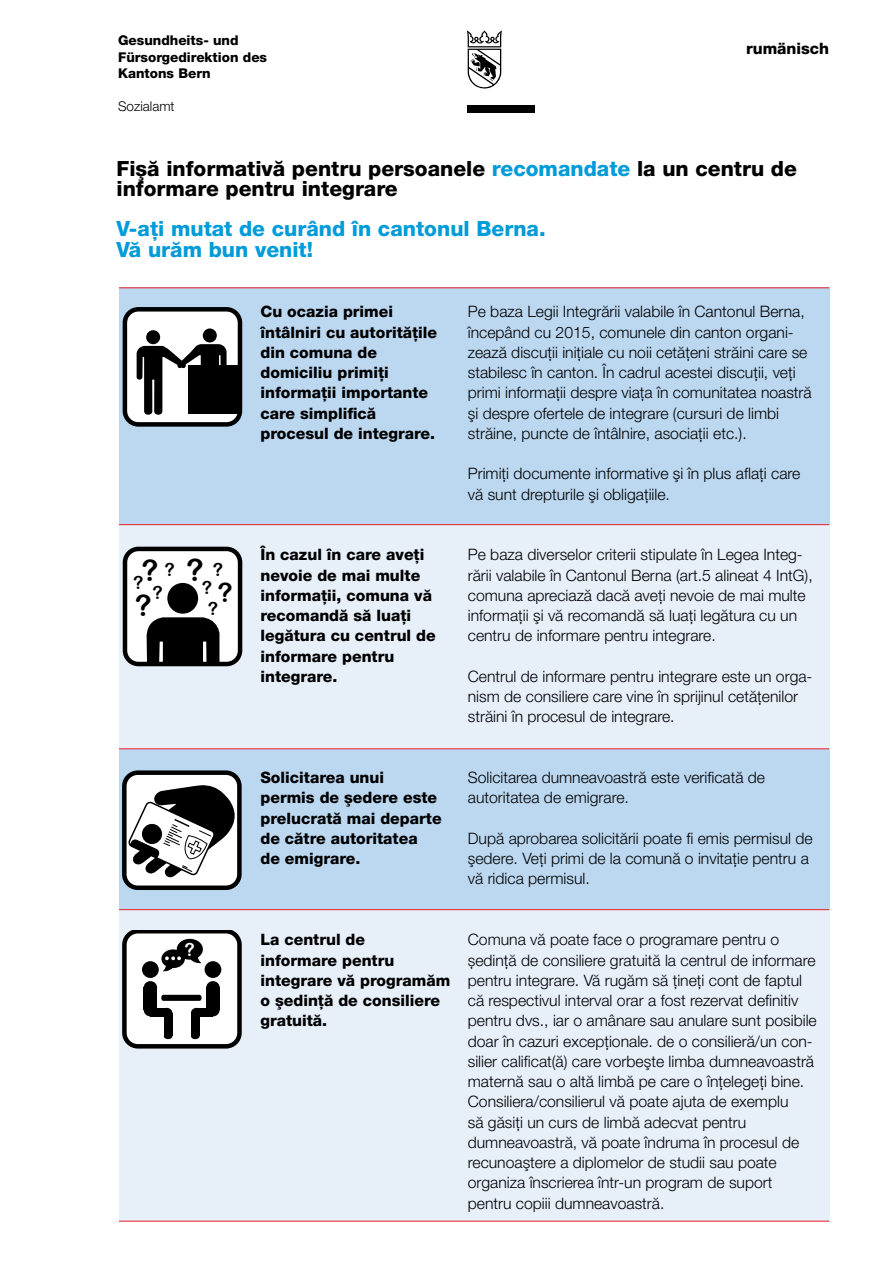
<style>
.page{position:relative;width:893px;height:1263px;background:#fff}
.page>*{position:absolute;margin:0;border:0;box-sizing:border-box;transform-origin:0 0}
.t1{font:29.4px "Arial Rounded MT Bold";color:#000}
.t2{font:800 21px/20.2px "Helvetica Neue LT Pro";color:#000}
.t3{font:800 21px/20.2px "Helvetica Neue LT Pro";color:#009bd9}
.t4{font:18px "Arial Rounded MT Bold";color:#000}
.t5{font:18px "Arial Rounded MT Bold";color:#fff}
.t6{font:300 15.75px/20.2px "Helvetica Neue LT Pro";color:#000}
.t7{font:800 15.75px/20.2px "Helvetica Neue LT Pro";color:#000}
.t8{font:800 15.75px "Helvetica Neue";color:#000}
.t9{font:800 13.5px/16.5px "Helvetica Neue";color:#000}
.t10{font:300 13.5px "Helvetica Neue";color:#000}
.s1{color:#009bd9}
.s2{font-size:26.55px}
</style>
<div class="page">
<div style="left:119px;top:748px;width:710px;height:162px;background:#bcd8f1"></div>
<div style="left:119px;top:507px;width:710px;height:241px;background:#e7eff9"></div>
<div style="left:119px;top:910px;width:710px;height:311px;background:#e7eff9"></div>
<div style="left:119px;top:287px;width:710px;height:238px;background:#bcd8f1"></div>
<hr style="left:119px;top:748px;width:710px;height:1px;background:#ed1d24">
<hr style="left:119px;top:524px;width:710px;height:1px;background:#ed1d24">
<hr style="left:119px;top:287px;width:710px;height:1px;background:#ed1d24">
<hr style="left:119px;top:909px;width:710px;height:1px;background:#ed1d24">
<hr style="left:119px;top:1221px;width:710px;height:1px;background:#ed1d24">
<div style="left:125px;top:549px;width:115px;height:115px;background:#fff;border-radius:13px"></div>
<div style="left:123px;top:547px;width:119px;height:119px;border:4px solid #000;border-radius:13px"></div>
<div style="left:167px;top:583px;width:31px;height:31px;background:#000;border-radius:50%"></div>
<svg style="left:146px;top:617px;width:73px;height:47px;background:#181818"></svg>
<svg style="left:122px;top:930px;width:120px;height:118px;background:#a7a7a8"></svg>
<div style="left:125px;top:309px;width:115px;height:115px;background:#fff;border-radius:13px"></div>
<div style="left:123px;top:307px;width:119px;height:120px;border:4px solid #000;border-radius:13px"></div>
<div style="left:146px;top:330px;width:14px;height:14px;background:#000;border-radius:50%"></div>
<div style="left:203px;top:328px;width:14px;height:14px;background:#000;border-radius:50%"></div>
<svg style="left:137px;top:344px;width:90px;height:71px"></svg>
<div style="left:188px;top:365px;width:53px;height:49px;background:#000"></div>
<div style="left:124px;top:773px;width:115px;height:115px;background:#fff;border-radius:13px"></div>
<div style="left:122px;top:771px;width:120px;height:119px;border:4px solid #000;border-radius:13px"></div>
<svg style="left:128px;top:785px;width:107px;height:92px"></svg>
<svg style="left:467px;top:30px;width:35px;height:59px"></svg>
<div style="left:468px;top:105px;width:67px;height:7px;background:#000"></div>
<p class="t9" style="left:118px;top:32px;width:151px">Gesundheits- und<br>Fürsorgedirektion des<br>Kantons Bern</p>
<p class="t10" style="left:118px;top:98px;width:58px">Sozialamt</p>
<p class="t8" style="left:746px;top:39px;width:85px">rumänisch</p>
<h2 class="t2" style="left:117px;top:158px;width:682px">Fişă informativă pentru persoanele <span class="s1">recomandate</span> la un centru de informare pentru integrare</h2>
<h2 class="t3" style="left:117px;top:219px;width:431px">V-aţi mutat de curând în cantonul Berna.<br>Vă urăm bun venit!</h2>
<p class="t4" style="left:142px;top:568px;width:92px"><sup>?</sup>? <sup>?</sup>?<span class="s2">?</span></p>
<p class="t4" style="left:213px;top:559px;width:12px">?</p>
<p class="t4" style="left:133px;top:571px;width:12px">?</p>
<h1 class="t1" style="left:135px;top:588px;width:18px">?</h1>
<p class="t4" style="left:208px;top:598px;width:12px">?</p>
<p class="t4" style="left:153px;top:582px;width:12px">?</p>
<p class="t5" style="left:184px;top:939px;width:12px">?</p>
<p class="t7" style="left:260px;top:301px;width:178px">Cu ocazia primei întâlniri cu autorităţile din comuna de domiciliu primiţi informaţii importante care simplifică procesul de integrare.</p>
<p class="t6" style="left:468px;top:301px;width:345px">Pe baza Legii Integrării valabile în Cantonul Berna, începând cu 2015, comunele din canton organi&shy;zează discuţii iniţiale cu noii cetăţeni străini care se stabilesc în canton. În cadrul acestei discuţii, veţi primi informaţii despre viaţa în comunitatea noastră şi despre ofertele de integrare (cursuri de limbi străine, puncte de întâlnire, asociaţii etc.).</p>
<p class="t6" style="left:468px;top:463px;width:334px">Primiţi documente informative şi în plus aflaţi care vă sunt drepturile şi obligaţiile.</p>
<p class="t7" style="left:260px;top:545px;width:177px">În cazul în care aveţi nevoie de mai multe informaţii, comuna vă recomandă să luaţi legătura cu centrul de informare pentru integrare.</p>
<p class="t6" style="left:468px;top:544px;width:346px">Pe baza diverselor criterii stipulate în Legea Integ&shy;rării valabile în Cantonul Berna (art.5 alineat 4 IntG), comuna apreciază dacă aveţi nevoie de mai multe informaţii şi vă recomandă să luaţi legătura cu un centru de informare pentru integrare.</p>
<p class="t6" style="left:468px;top:666px;width:346px">Centrul de informare pentru integrare este un orga&shy;nism de consiliere care vine în sprijinul cetăţenilor străini în procesul de integrare.</p>
<p class="t7" style="left:260px;top:767px;width:183px">Solicitarea unui permis de şedere este prelucrată mai departe de către autoritatea<br>de emigrare.</p>
<p class="t6" style="left:468px;top:767px;width:299px">Solicitarea dumneavoastră este verificată de autoritatea de emigrare.</p>
<p class="t6" style="left:468px;top:828px;width:346px">După aprobarea solicitării poate fi emis permisul de şedere. Veţi primi de la comună o invitaţie pentru a vă ridica permisul.</p>
<p class="t7" style="left:260px;top:929px;width:191px">La centrul de<br>informare pentru integrare vă programăm o şedinţă de consiliere gratuită.</p>
<p class="t6" style="left:468px;top:929px;width:350px">Comuna vă poate face o programare pentru o ședință de consiliere gratuită la centrul de informare pentru integrare. Vă rugăm să țineți cont de faptul că respectivul interval orar a fost rezervat definitiv pentru dvs., iar o amânare sau anulare sunt posibile doar în cazuri excepționale. de o consilieră/un con&shy;silier calificat(ă) care vorbeşte limba dumneavoastră maternă sau o altă limbă pe care o înţelegeţi bine.<br>Consiliera/consilierul vă poate ajuta de exemplu<br>să găsiţi un curs de limbă adecvat pentru dumneavoastră, vă poate îndruma în procesul de recunoaştere a diplomelor de studii sau poate organiza înscrierea într-un program de suport pentru copiii dumneavoastră.</p>
</div>
